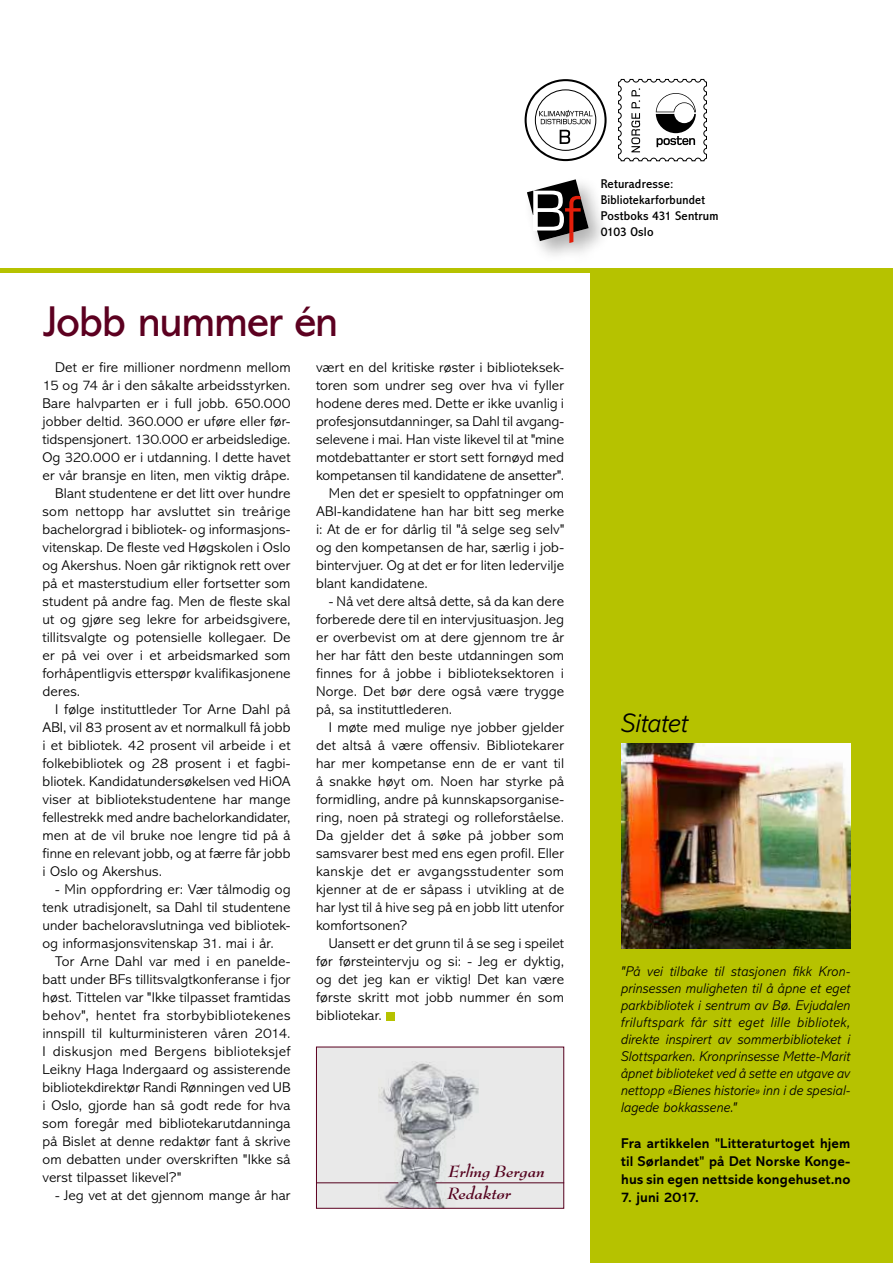
<style>
.page{position:relative;width:893px;height:1263px;background:#fff}
.page>*{position:absolute;margin:0;border:0;box-sizing:border-box;transform-origin:0 0}
.t1{font:43.5px "Abadi MT Std";letter-spacing:-.03em;color:#5c0020}
.t2{font:italic 300 27px "Abadi MT Std";letter-spacing:-.01em;color:#000}
.t3{font:italic 700 17.7px "Bernhard Modern Std";letter-spacing:.005em;color:#5c0020}
.t4{font:300 14.25px/18px "Abadi MT Std";letter-spacing:.005em;color:#000;text-align:justify;scale:1.04 1}
.t5{font:italic 300 14.25px/17.1px "Abadi MT Std";letter-spacing:.005em;color:#000;text-align:justify}
.t6{font:700 14.25px/18px "Abadi MT Std";letter-spacing:.01em;color:#000;text-align:justify}
.t7{font:condensed 12.9px/15.8px "Abadi MT Std";letter-spacing:.015em;color:#000;scale:1.11 1}
</style>
<div class="page">
<div style="left:590px;top:268px;width:303px;height:995px;background:#b6c200"></div>
<div style="left:386px;top:1011px;width:9px;height:9px;background:#b6c200"></div>
<svg style="left:524px;top:79px;width:83px;height:83px"></svg>
<svg style="left:618px;top:78px;width:89px;height:83px"></svg>
<div style="left:523px;top:175px;width:88px;height:90px;background:#000;opacity:.3"></div>
<svg style="left:527px;top:179px;width:62px;height:64px"></svg>
<hr style="left:533px;top:215px;width:4px;height:15px;background:#fff">
<hr style="left:0;top:269px;width:893px;height:4px;background:#b6c200">
<svg style="left:317px;top:1047px;width:246px;height:161px;background:#dbdbdc"></svg>
<img style="left:621px;top:744px;width:229px;height:204px">
<h1 class="t1" style="left:43px;top:297px;width:297px">Jobb nummer én</h1>
<p class="t4" style="left:316px;top:359px;width:240px">vært en del kritiske røster i biblioteksek-</p>
<p class="t4" style="left:316px;top:377px;width:240px">toren som undrer seg over hva vi fyller</p>
<p class="t4" style="left:316px;top:395px;width:240px">hodene deres med. Dette er ikke uvanlig i</p>
<p class="t4" style="left:316px;top:413px;width:240px">profesjonsutdanninger, sa Dahl til avgang-</p>
<p class="t4" style="left:316px;top:431px;width:240px">selevene i mai. Han viste likevel til at "mine</p>
<p class="t4" style="left:316px;top:449px;width:240px">motdebattanter er stort sett fornøyd med</p>
<p class="t4" style="left:316px;top:467px;width:240px">kompetansen til kandidatene de ansetter".</p>
<p class="t4" style="left:329px;top:485px;width:228px">Men det er spesielt to oppfatninger om</p>
<p class="t4" style="left:316px;top:503px;width:240px">ABI-kandidatene han har bitt seg merke</p>
<p class="t4" style="left:316px;top:521px;width:240px">i: At de er for dårlig til "å selge seg selv"</p>
<p class="t4" style="left:316px;top:539px;width:240px">og den kompetansen de har, særlig i job-</p>
<p class="t4" style="left:316px;top:557px;width:240px">bintervjuer. Og at det er for liten ledervilje</p>
<p class="t4" style="left:316px;top:575px;width:109px">blant kandidatene.</p>
<p class="t4" style="left:316px;top:593px;width:240px;text-indent:13px">- Nå vet dere altså dette, så da kan dere forberede dere til en intervjusituasjon. Jeg er overbevist om at dere gjennom tre år her har fått den beste utdanningen som finnes for å jobbe i biblioteksektoren i Norge. Det bør dere også være trygge på, sa instituttlederen.</p>
<p class="t4" style="left:316px;top:719px;width:240px;text-indent:13px">I møte med mulige nye jobber gjelder det altså å være offensiv. Bibliotekarer har mer kompetanse enn de er vant til å snakke høyt om. Noen har styrke på formidling, andre på kunnskapsorganise&shy;ring, noen på strategi og rolleforståelse.<br>Da gjelder det å søke på jobber som samsvarer best med ens egen profil. Eller kanskje det er avgangsstudenter som kjenner at de er såpass i utvikling at de har lyst til å hive seg på en jobb litt utenfor komfortsonen?</p>
<p class="t4" style="left:316px;top:935px;width:240px;text-indent:13px">Uansett er det grunn til å se seg i speilet før førsteintervju og si: - Jeg er dyktig, og det jeg kan er viktig! Det kan være første skritt mot jobb nummer én som bibliotekar.</p>
<p class="t4" style="left:55px;top:359px;width:228px">Det er fire millioner nordmenn mellom</p>
<p class="t4" style="left:43px;top:377px;width:240px">15 og 74 år i den såkalte arbeidsstyrken.</p>
<p class="t4" style="left:43px;top:395px;width:240px">Bare halvparten er i full jobb. 650.000</p>
<p class="t4" style="left:43px;top:413px;width:240px">jobber deltid. 360.000 er uføre eller før-</p>
<p class="t4" style="left:43px;top:431px;width:240px">tidspensjonert. 130.000 er arbeidsledige.</p>
<p class="t4" style="left:43px;top:449px;width:240px">Og 320.000 er i utdanning. I dette havet</p>
<p class="t4" style="left:43px;top:467px;width:239px">er vår bransje en liten, men viktig dråpe.</p>
<p class="t4" style="left:55px;top:485px;width:228px">Blant studentene er det litt over hundre</p>
<p class="t4" style="left:43px;top:503px;width:240px">som nettopp har avsluttet sin treårige</p>
<p class="t4" style="left:43px;top:521px;width:240px">bachelorgrad i bibliotek- og informasjons-</p>
<p class="t4" style="left:43px;top:539px;width:240px">vitenskap. De fleste ved Høgskolen i Oslo</p>
<p class="t4" style="left:43px;top:557px;width:240px">og Akershus. Noen går riktignok rett over</p>
<p class="t4" style="left:43px;top:575px;width:240px">på et masterstudium eller fortsetter som</p>
<p class="t4" style="left:43px;top:593px;width:240px">student på andre fag. Men de fleste skal</p>
<p class="t4" style="left:43px;top:611px;width:240px">ut og gjøre seg lekre for arbeidsgivere,</p>
<p class="t4" style="left:43px;top:629px;width:240px">tillitsvalgte og potensielle kollegaer. De</p>
<p class="t4" style="left:43px;top:647px;width:240px">er på vei over i et arbeidsmarked som</p>
<p class="t4" style="left:43px;top:665px;width:240px">forhåpentligvis etterspør kvalifikasjonene</p>
<p class="t4" style="left:43px;top:683px;width:38px">deres.</p>
<p class="t4" style="left:55px;top:701px;width:228px">I følge instituttleder Tor Arne Dahl på</p>
<p class="t4" style="left:43px;top:719px;width:240px">ABI, vil 83 prosent av et normalkull få jobb</p>
<p class="t4" style="left:43px;top:737px;width:240px">i et bibliotek. 42 prosent vil arbeide i et</p>
<p class="t4" style="left:43px;top:755px;width:240px">folkebibliotek og 28 prosent i et fagbi-</p>
<p class="t4" style="left:43px;top:773px;width:240px">bliotek. Kandidatundersøkelsen ved HiOA</p>
<p class="t4" style="left:43px;top:791px;width:240px">viser at bibliotekstudentene har mange</p>
<p class="t4" style="left:43px;top:809px;width:240px">fellestrekk med andre bachelorkandidater,</p>
<p class="t4" style="left:43px;top:827px;width:240px">men at de vil bruke noe lengre tid på å</p>
<p class="t4" style="left:43px;top:845px;width:240px">finne en relevant jobb, og at færre får jobb</p>
<p class="t4" style="left:43px;top:863px;width:117px">i Oslo og Akershus.</p>
<p class="t4" style="left:43px;top:881px;width:240px;text-indent:13px">- Min oppfordring er: Vær tålmodig og tenk utradisjonelt, sa Dahl til studentene under bacheloravslutninga ved bibliotek&shy;og informasjonsvitenskap 31. mai i år.</p>
<p class="t4" style="left:43px;top:953px;width:240px;text-indent:13px">Tor Arne Dahl var med i en panelde&shy;batt under BFs tillitsvalgtkonferanse i fjor høst. Tittelen var "Ikke tilpasset framtidas behov", hentet fra storbybibliotekenes innspill til kulturministeren våren 2014.<br>I diskusjon med Bergens biblioteksjef Leikny Haga Indergaard og assisterende bibliotekdirektør Randi Rønningen ved UB i Oslo, gjorde han så godt rede for hva som foregår med bibliotekarutdanninga på Bislet at denne redaktør fant å skrive om debatten under overskriften "Ikke så verst tilpasset likevel?"</p>
<p class="t4" style="left:55px;top:1187px;width:228px">- Jeg vet at det gjennom mange år har</p>
<p class="t3" style="left:448px;top:1161px;width:98px">Erling Bergan</p>
<p class="t3" style="left:447px;top:1184px;width:65px">Redaktør</p>
<p class="t7" style="left:601px;top:176px;width:108px">Returadresse:<br>Bibliotekarforbundet<br>Postboks 431 Sentrum<br>0103 Oslo</p>
<h2 class="t2" style="left:621px;top:708px;width:69px">Sitatet</h2>
<p class="t5" style="left:621px;top:963px;width:231px">"På vei tilbake til stasjonen fikk Kron&shy;prinsessen muligheten til å åpne et eget parkbibliotek i sentrum av Bø. Evjudalen friluftspark får sitt eget lille bibliotek, direkte inspirert av sommerbiblioteket i Slottsparken. Kronprinsesse Mette-Marit åpnet biblioteket ved å sette en utgave av nettopp «Bienes historie» inn i de spesial&shy;lagede bokkassene."</p>
<p class="t6" style="left:621px;top:1134px;width:231px">Fra artikkelen "Litteraturtoget hjem til Sørlandet" på Det Norske Konge&shy;hus sin egen nettside kongehuset.no</p>
<p class="t6" style="left:621px;top:1188px;width:79px">7. juni 2017.</p>
</div>
